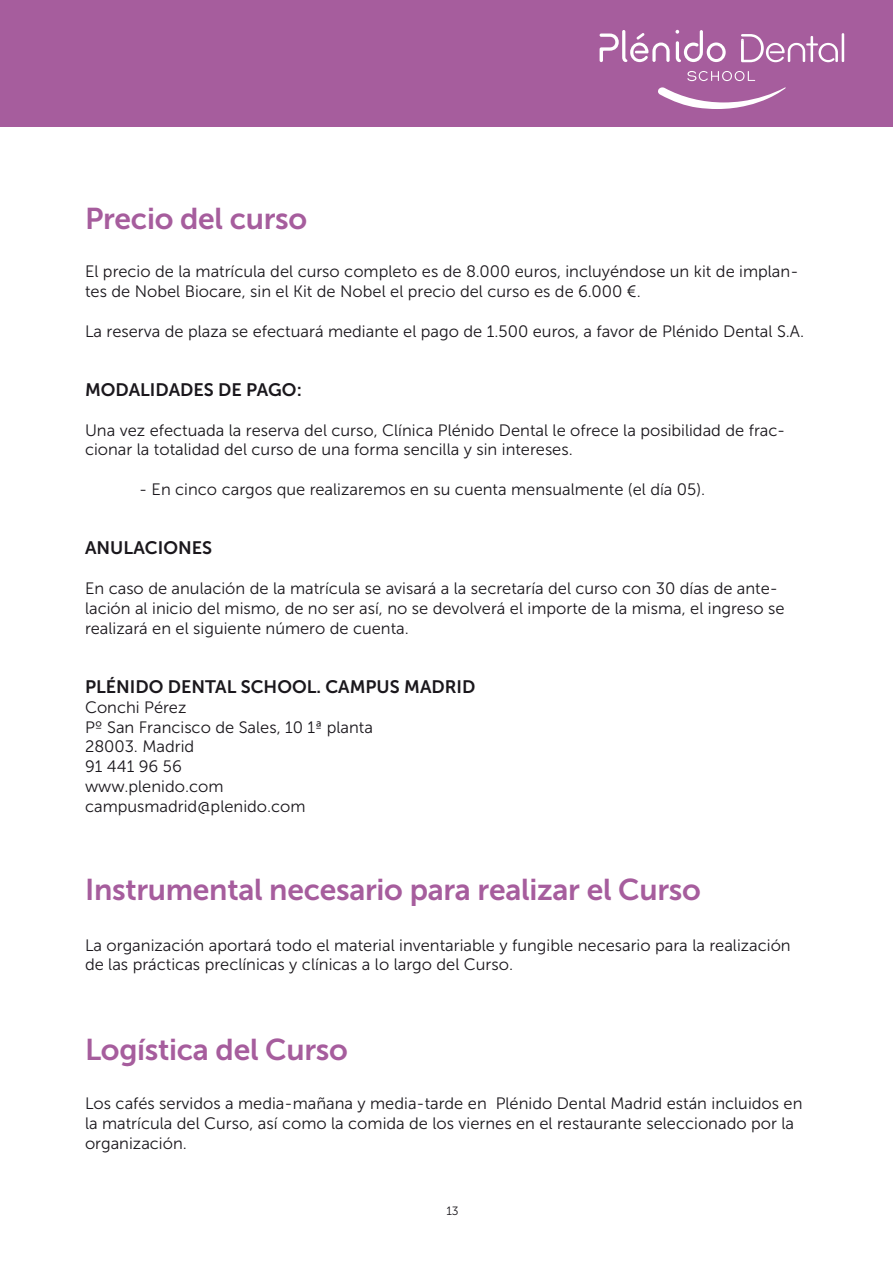
<style>
.page{position:relative;width:893px;height:1263px;background:#fff}
.page>*{position:absolute;margin:0;border:0;box-sizing:border-box;transform-origin:0 0}
.t1{font:30px "Museo Sans 700";letter-spacing:-.01em;color:#a65d9d}
.t2{font:18px "Museo Sans 700";color:#1a171c}
.t3{font:16.5px/19.8px "Museo Sans 300";color:#1a171c}
.t4{font:12px "Museo Sans 300";color:#1a171c}
</style>
<div class="page">
<div style="left:0;top:0;width:893px;height:127px;background:#a65d9d"></div>
<svg style="left:687px;top:71px;width:68px;height:10px"></svg>
<svg style="left:600px;top:30px;width:126px;height:32px"></svg>
<svg style="left:741px;top:33px;width:103px;height:29px"></svg>
<svg style="left:658px;top:87px;width:128px;height:22px"></svg>
<h1 class="t1" style="left:85px;top:202px;width:224px">Precio del curso</h1>
<p class="t3" style="left:85px;top:262px;width:715px">El precio de la matrícula del curso completo es de 8.000 euros, incluyéndose un kit de implan&shy;tes de Nobel Biocare, sin el Kit de Nobel el precio del curso es de 6.000 €.</p>
<p class="t3" style="left:85px;top:321px;width:720px">La reserva de plaza se efectuará mediante el pago de 1.500 euros, a favor de Plénido Dental S.A.</p>
<p class="t2" style="left:85px;top:380px;width:218px">MODALIDADES DE PAGO:</p>
<p class="t3" style="left:85px;top:420px;width:702px">Una vez efectuada la reserva del curso, Clínica Plénido Dental le ofrece la posibilidad de frac&shy;cionar la totalidad del curso de una forma sencilla y sin intereses.</p>
<p class="t3" style="left:139px;top:480px;width:568px">- En cinco cargos que realizaremos en su cuenta mensualmente (el día 05).</p>
<p class="t2" style="left:85px;top:538px;width:128px">ANULACIONES</p>
<p class="t3" style="left:85px;top:579px;width:701px">En caso de anulación de la matrícula se avisará a la secretaría del curso con 30 días de ante&shy;lación al inicio del mismo, de no ser así, no se devolverá el importe de la misma, el ingreso se realizará en el siguiente número de cuenta.</p>
<p class="t2" style="left:85px;top:677px;width:392px">PLÉNIDO DENTAL SCHOOL. CAMPUS MADRID</p>
<p class="t3" style="left:85px;top:697px;width:289px">Conchi Pérez<br>Pº San Francisco de Sales, 10 1ª planta<br>28003. Madrid<br>91 441 96 56<br>www.plenido.com campusmadrid@plenido.com</p>
<h1 class="t1" style="left:85px;top:872px;width:617px">Instrumental necesario para realizar el Curso</h1>
<p class="t3" style="left:85px;top:935px;width:707px">La organización aportará todo el material inventariable y fungible necesario para la realización de las prácticas preclínicas y clínicas a lo largo del Curso.</p>
<h1 class="t1" style="left:85px;top:1033px;width:264px">Logística del Curso</h1>
<p class="t3" style="left:85px;top:1093px;width:719px">Los cafés servidos a media-mañana y media-tarde en Plénido Dental Madrid están incluidos en la matrícula del Curso, así como la comida de los viernes en el restaurante seleccionado por la organización.</p>
<p class="t4" style="left:446px;top:1204px;width:14px">13</p>
</div>
